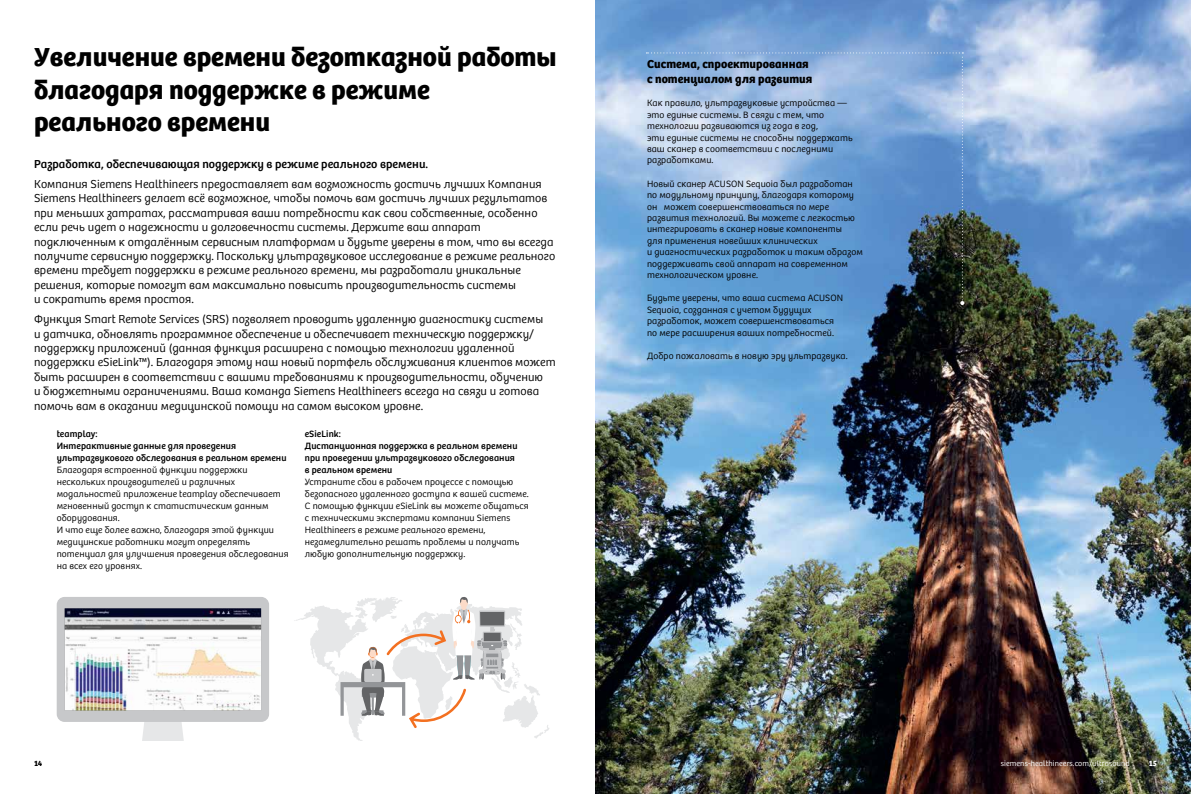
<style>
.page{position:relative;width:1191px;height:794px;background:#fff}
.page>*{position:absolute;margin:0;border:0;box-sizing:border-box;transform-origin:0 0}
.t1{font:27px/32.4px "Bree SH Headline Global";color:#000}
.t2{font:12px/14.4px "Bree SH Text Global Light";letter-spacing:.005em;color:#000}
.t3{font:12px "Bree SH Text Global Regular";letter-spacing:.005em;color:#000}
.t4{font:12px/15px "Bree SH Text Global Bold";letter-spacing:.005em;color:#000}
.t5{font:9.5px/11.4px "Bree SH Text Global Light";letter-spacing:.01em;color:#000}
.t6{font:9.5px/12px "Bree SH Text Global Regular";letter-spacing:.01em;color:#000}
.t7{font:8px "Bree SH Text Global Light";letter-spacing:.015em;color:#fff}
.t8{font:8px "Bree SH Text Global Bold";color:#000}
.t9{font:8px "Bree SH Text Global Bold";color:#fff}
</style>
<div class="page">
<img style="left:595px;top:0;width:596px;height:794px">
<svg style="left:646px;top:52px;width:318px;height:253px;background:#7ba4cf"></svg>
<svg style="left:142px;top:722px;width:42px;height:19px"></svg>
<div style="left:57px;top:597px;width:212px;height:125px;background:#c7c8ca;border-radius:8px"></div>
<img style="left:65px;top:608px;width:196px;height:102px">
<svg style="left:294px;top:597px;width:255px;height:144px"></svg>
<svg style="left:486px;top:653px;width:12px;height:4px"></svg>
<h1 class="t1" style="left:34px;top:41px;width:524px">Увеличение времени безотказной работы благодаря поддержке в режиме реального времени</h1>
<p class="t3" style="left:34px;top:157px;width:395px">Разработка, обеспечивающая поддержку в режиме реального времени.</p>
<p class="t2" style="left:34px;top:176px;width:523px">Компания Siemens Healthineers предоставляет вам возможность достичь лучших Компания Siemens Healthineers делает всё возможное, чтобы помочь вам достичь лучших результатов при меньших затратах, рассматривая ваши потребности как свои собственные, особенно если речь идет о надежности и долговечности системы. Держите ваш аппарат подключенным к отдалённым сервисным платформам и будьте уверены в том, что вы всегда получите сервисную поддержку. Поскольку ультразвуковое исследование в режиме реального времени требует поддержки в режиме реального времени, мы разработали уникальные решения, которые помогут вам максимально повысить производительность системы<br>и сократить время простоя.</p>
<p class="t2" style="left:34px;top:312px;width:523px">Функция Smart Remote Services (SRS) позволяет проводить удаленную диагностику системы<br>и датчика, обновлять программное обеспечение и обеспечивает техническую поддержку/ поддержку приложений (данная функция расширена с помощью технологии удаленной поддержки eSieLink™). Благодаря этому наш новый портфель обслуживания клиентов может быть расширен в соответствии с вашими требованиями к производительности, обучению<br>и бюджетными ограничениями. Ваша команда Siemens Healthineers всегда на связи и готова помочь вам в оказании медицинской помощи на самом высоком уровне.</p>
<p class="t6" style="left:57px;top:428px;width:231px">teamplay:<br>Интерактивные данные для проведения ультразвукового обследования в реальном времени</p>
<p class="t5" style="left:57px;top:464px;width:233px;line-height:12px">Благодаря встроенной функции поддержки нескольких производителей и различных модальностей приложение teamplay обеспечивает мгновенный доступ к статистическим данным оборудования.<br>И что еще более важно, благодаря этой функции медицинские работники могут определять потенциал для улучшения проведения обследования на всех его уровнях.</p>
<p class="t6" style="left:305px;top:428px;width:214px">eSieLink:<br>Дистанционная поддержка в реальном времени при проведении ультразвукового обследования в реальном времени</p>
<p class="t5" style="left:305px;top:476px;width:225px;line-height:12px">Устраните сбои в рабочем процессе с помощью безопасного удаленного доступа к вашей системе.<br>С помощью функции eSieLink вы можете общаться с техническими экспертами компании Siemens Healthineers в режиме реального времени, незамедлительно решать проблемы и получать любую дополнительную поддержку.</p>
<p class="t4" style="left:647px;top:56px;width:167px">Система, спроектированная с потенциалом для развития</p>
<p class="t5" style="left:647px;top:97px;width:207px">Как правило, ультразвуковые устройства — это единые системы. В связи с тем, что технологии развиваются из года в год,<br>эти единые системы не способны поддержать ваш сканер в соответствии с последними разработками.</p>
<p class="t5" style="left:647px;top:178px;width:217px">Новый сканер ACUSON Sequoia был разработан по модульному принципу, благодаря которому он может совершенствоваться по мере развития технологий. Вы можете с легкостью интегрировать в сканер новые компоненты<br>для применения новейших клинических<br>и диагностических разработок и таким образом поддерживать свой аппарат на современном технологическом уровне.</p>
<p class="t5" style="left:647px;top:292px;width:197px">Будьте уверены, что ваша система ACUSON Sequoia, созданная с учетом будущих разработок, может совершенствоваться по мере расширения ваших потребностей.</p>
<p class="t5" style="left:647px;top:350px;width:202px">Добро пожаловать в новую эру ультразвука.</p>
<p class="t8" style="left:34px;top:758px;width:10px">14</p>
<p class="t7" style="left:1000px;top:758px;width:130px">siemens-healthineers.com/ultrasound</p>
<p class="t9" style="left:1148px;top:758px;width:10px">15</p>
</div>
